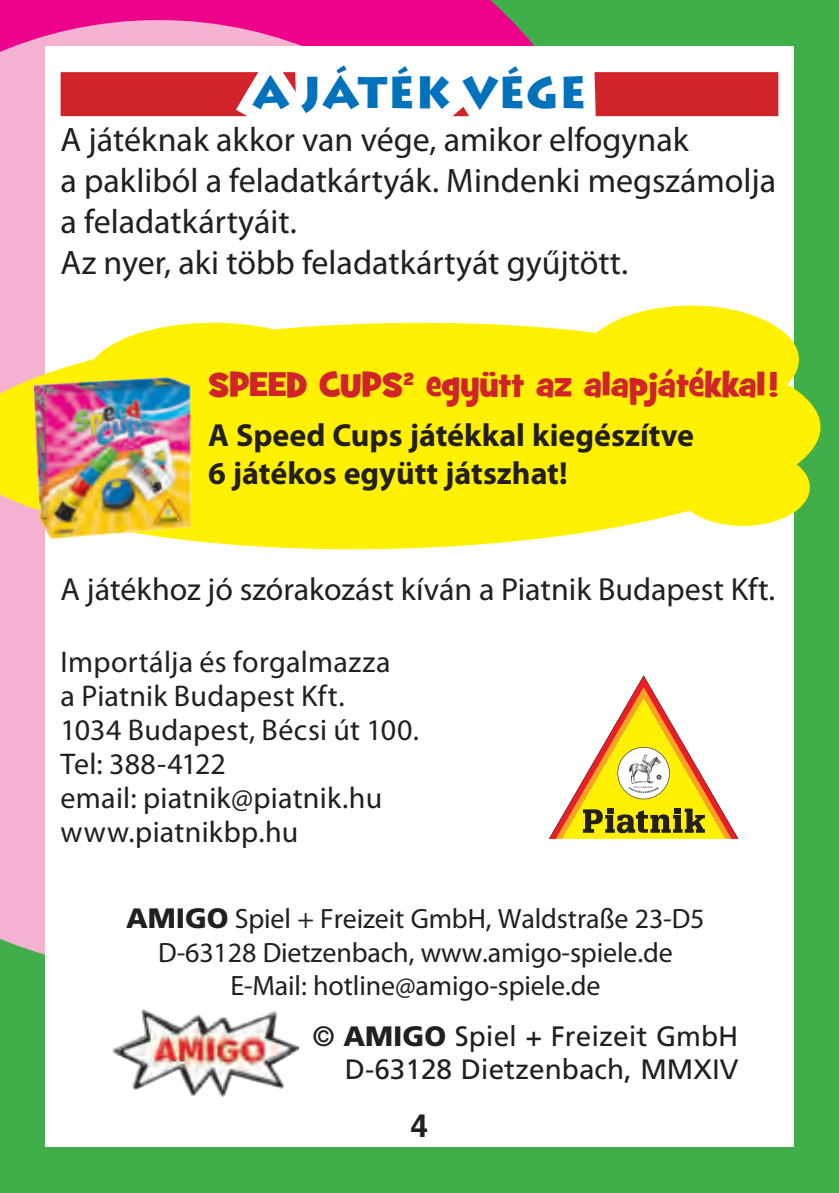
<style>
.page{position:relative;width:839px;height:1193px;background:#fff}
.page>*{position:absolute;margin:0;border:0;box-sizing:border-box;transform-origin:0 0}
.ujheadpiros{font:900 44px "Lithos Pro";letter-spacing:.01em;color:#0072bc}
.Fliess{font:34px/40.8px "Myriad Pro";color:#231f20}
.Fliess-2{font:34px "Grilled Cheese BTN";color:#d1232a}
._2_Text{font:700 32px "Myriad Pro";color:#231f20}
.Fliess-3{font:32px "Myriad Pro";color:#231f20}
.t1{font:700 32px "Helvetica";color:#231f20}
.Fliess-4{font:30px "Myriad Pro";letter-spacing:.01em;color:#231f20}
.t2{font:28px "Myriad Pro";letter-spacing:-.005em;color:#231f20}
.t3{font:28px "Frutiger H";color:#231f20}
.s1{font-family:"Frutiger H";font-weight:900}
.s2{font-weight:900}
</style>
<div class="page">
<div style="left:0;top:0;width:839px;height:1192px;background:#40ae49"></div>
<div style="left:0;top:0;width:507px;height:20px;background:#ed028c"></div>
<div style="left:0;top:20px;width:219px;height:935px;background:#f5b1d0"></div>
<div style="left:45px;top:46px;width:749px;height:1100px;background:#fff"></div>
<svg style="left:0;top:318px;width:821px;height:236px;fill:#fff101"></svg>
<div style="left:583px;top:305px;width:216px;height:108px;background:#fff101;border-radius:50%"></div>
<div style="left:676px;top:448px;width:134px;height:78px;background:#fff101;border-radius:50%"></div>
<div style="left:87px;top:323px;width:252px;height:108px;background:#fff101;border-radius:50%"></div>
<svg style="left:549px;top:675px;width:189px;height:163px"></svg>
<div style="left:61px;top:72px;width:717px;height:44px;background:#d1232a"></div>
<svg style="left:219px;top:16px;width:390px;height:101px"></svg>
<img style="left:112px;top:1009px;width:187px;height:88px">
<img style="left:17px;top:363px;width:195px;height:188px">
<p class="ujheadpiros" style="left:252px;top:66px;width:335px">A JÁTÉK VÉGE</p>
<p class="Fliess" style="left:61px;top:120px;width:717px">A játéknak akkor van vége, amikor elfogynak<br>a pakliból a feladatkártyák. Mindenki megszámolja a feladatkártyáit.</p>
<p class="Fliess" style="left:61px;top:243px;width:569px">Az nyer, aki több feladatkártyát gyűjtött.</p>
<p class="Fliess-2" style="left:208px;top:362px;width:572px">SPEED CUPS² együtt az alapjátékkal!</p>
<p class="_2_Text" style="left:208px;top:417px;width:487px">A Speed Cups játékkal kiegészítve</p>
<p class="_2_Text" style="left:208px;top:455px;width:361px">6 játékos együtt játszhat!</p>
<p class="Fliess-3" style="left:61px;top:571px;width:716px">A játékhoz jó szórakozást kíván a Piatnik Budapest Kft.</p>
<p class="Fliess-4" style="left:61px;top:645px;width:331px">Importálja és forgalmazza</p>
<p class="Fliess-4" style="left:61px;top:679px;width:285px">a Piatnik Budapest Kft.</p>
<p class="Fliess-4" style="left:61px;top:713px;width:360px">1034 Budapest, Bécsi út 100.</p>
<p class="Fliess-4" style="left:61px;top:747px;width:167px">Tel: 388-4122</p>
<p class="Fliess-4" style="left:61px;top:781px;width:323px">email: piatnik@piatnik.hu</p>
<p class="Fliess-4" style="left:61px;top:815px;width:239px">www.piatnikbp.hu</p>
<p class="t2" style="left:126px;top:903px;width:580px"><span class="s1">AMIGO</span> Spiel + Freizeit GmbH, Waldstraße 23-D5</p>
<p class="t2" style="left:158px;top:937px;width:516px">D-63128 Dietzenbach, www.amigo-spiele.de</p>
<p class="t2" style="left:230px;top:970px;width:372px">E-Mail: hotline@amigo-spiele.de</p>
<p class="t3" style="left:312px;top:1019px;width:427px">© <span class="s2">AMIGO</span> Spiel + Freizeit GmbH</p>
<p class="t3" style="left:345px;top:1053px;width:395px">D-63128 Dietzenbach, MMXIV</p>
<p class="t1" style="left:411px;top:1099px;width:19px">4</p>
</div>
